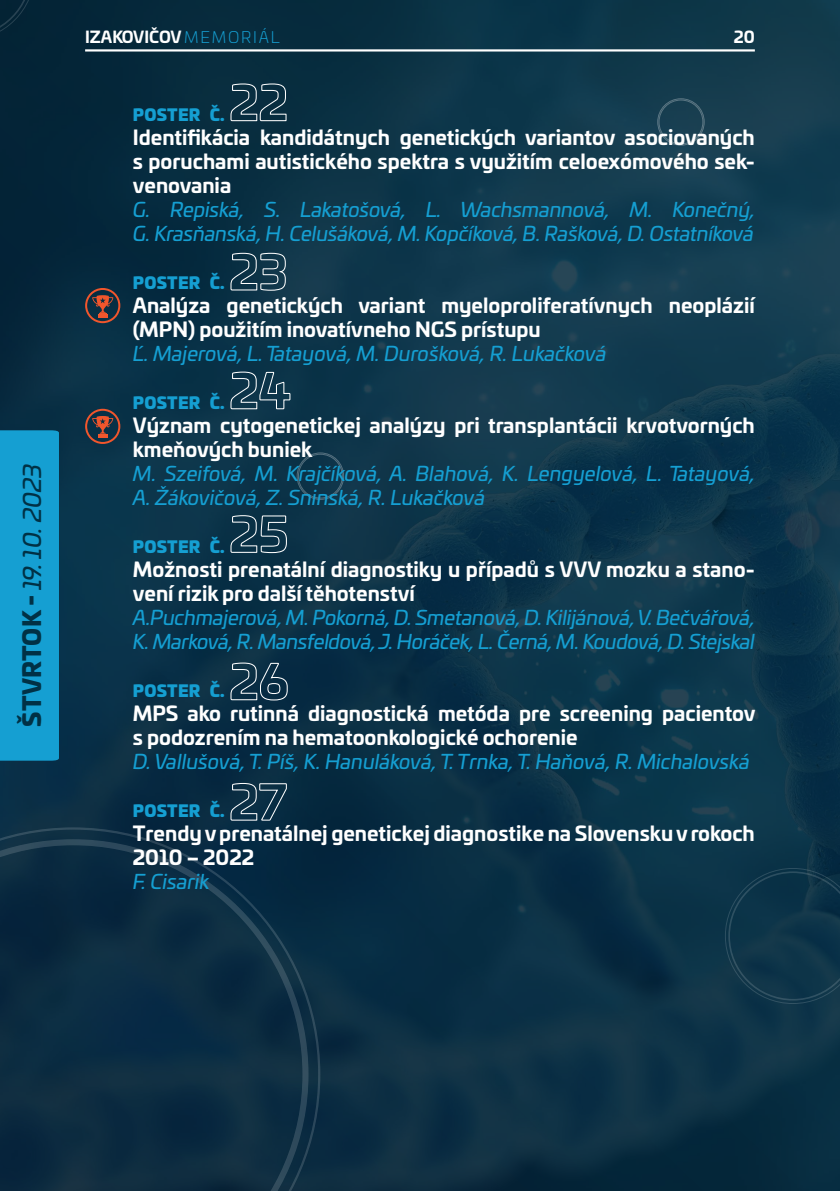
<style>
.page{position:relative;width:840px;height:1191px;background:#fff}
.page>*{position:absolute;margin:0;border:0;box-sizing:border-box;transform-origin:0 0}
.t1{font:italic 24px "Univia Pro";letter-spacing:-.01em;color:#013145}
.t2{font:700 20px/24px "Univia Pro";color:#fff}
.t3{font:italic 20px/24px "Univia Pro";letter-spacing:-.01em;color:#159fd2}
.t4{font:900 16px "Univia Pro";letter-spacing:.02em;color:#159fd2}
.t5{font:700 16px "Univia Pro";color:#fff}
.s1{font-weight:900;font-style:normal}
.s2{font-weight:300;color:#159fd2}
</style>
<div class="page">
<img style="left:0;top:0;width:839px;height:1191px">
<svg style="left:0;top:827px;width:320px;height:364px;background:#0c2c41"></svg>
<svg style="left:724px;top:868px;width:115px;height:135px;background:#0e3549"></svg>
<svg style="left:0;top:0;width:35px;height:40px"></svg>
<div style="left:658px;top:100px;width:44px;height:44px;border:1px solid #fff;border-radius:50%"></div>
<div style="left:657px;top:99px;width:47px;height:46px;border:1px solid #fff;border-radius:50%"></div>
<div style="left:298px;top:454px;width:44px;height:44px;border:1px solid #fff;border-radius:50%"></div>
<div style="left:297px;top:453px;width:46px;height:46px;border:1px solid #fff;border-radius:50%"></div>
<svg style="left:230px;top:83px;width:57px;height:39px;background:#2d4c5c"></svg>
<svg style="left:230px;top:371px;width:61px;height:39px;background:#2c4f62"></svg>
<svg style="left:230px;top:252px;width:56px;height:39px;background:#325364"></svg>
<svg style="left:230px;top:490px;width:57px;height:63px;background:#214458"></svg>
<svg style="left:230px;top:662px;width:58px;height:39px;background:#2c4b5e"></svg>
<svg style="left:230px;top:782px;width:57px;height:39px;background:#2a4a5d"></svg>
<div style="left:0;top:430px;width:59px;height:330px;background:#159fd2"></div>
<svg style="left:92px;top:295px;width:21px;height:22px"></svg>
<div style="left:85px;top:288px;width:35px;height:35px;border:2px solid #f1562c;border-radius:50%"></div>
<svg style="left:92px;top:416px;width:21px;height:22px"></svg>
<div style="left:85px;top:409px;width:35px;height:35px;border:2px solid #f1562c;border-radius:50%"></div>
<hr style="left:85px;top:49px;width:669px;height:3px;background:#fff">
<p class="t1" style="left:14px;top:727px;width:265px;rotate:-90deg"><span class="s1">ŠTVRTOK -</span> 19. 10. 2023</p>
<p class="t5" style="left:85px;top:24px;width:196px">IZAKOVIČOV <span class="s2">MEMORIÁL</span></p>
<p class="t5" style="left:733px;top:24px;width:22px">20</p>
<p class="t4" style="left:133px;top:101px;width:93px">POSTER Č.</p>
<p class="t2" style="left:133px;top:124px;width:623px;text-align:justify">Identifikácia kandidátnych genetických variantov asociovaných s poruchami autistického spektra s využitím celoexómového sek&shy;venovania</p>
<p class="t3" style="left:133px;top:197px;width:623px">G. Repiská, S. Lakatošová, L. Wachsmannová, M. Konečný,<br>G. Krasňanská, H. Celušáková, M. Kopčíková, B. Rašková, D. Ostatníková</p>
<p class="t4" style="left:133px;top:269px;width:93px">POSTER Č.</p>
<p class="t2" style="left:133px;top:292px;width:623px">Analýza genetických variant myeloproliferatívnych neoplázií (MPN) použitím inovatívneho NGS prístupu</p>
<p class="t3" style="left:133px;top:341px;width:475px">Ľ. Majerová, L. Tatayová, M. Durošková, R. Lukačková</p>
<p class="t4" style="left:133px;top:389px;width:93px">POSTER Č.</p>
<p class="t2" style="left:133px;top:412px;width:623px">Význam cytogenetickej analýzy pri transplantácii krvotvorných kmeňových buniek</p>
<p class="t3" style="left:133px;top:461px;width:623px">M. Szeifová, M. Krajčíková, A. Blahová, K. Lengyelová, L. Tatayová,<br>A. Žákovičová, Z. Sninská, R. Lukačková</p>
<p class="t4" style="left:133px;top:533px;width:93px">POSTER Č.</p>
<p class="t2" style="left:133px;top:556px;width:623px">Možnosti prenatální diagnostiky u případů s VVV mozku a stano&shy;vení rizik pro další těhotenství</p>
<p class="t3" style="left:133px;top:605px;width:623px">A.Puchmajerová, M. Pokorná, D. Smetanová, D. Kilijánová, V. Bečvářová,<br>K. Marková, R. Mansfeldová, J. Horáček, L. Černá, M. Koudová, D. Stejskal</p>
<p class="t4" style="left:133px;top:677px;width:93px">POSTER Č.</p>
<p class="t2" style="left:133px;top:700px;width:624px">MPS ako rutinná diagnostická metóda pre screening pacientov s podozrením na hematoonkologické ochorenie</p>
<p class="t3" style="left:133px;top:749px;width:618px">D. Vallušová, T. Píš, K. Hanuláková, T. Trnka, T. Haňová, R. Michalovská</p>
<p class="t4" style="left:133px;top:797px;width:93px">POSTER Č.</p>
<p class="t2" style="left:133px;top:820px;width:623px">Trendy v prenatálnej genetickej diagnostike na Slovensku v rokoch<br>2010 – 2022</p>
<p class="t3" style="left:133px;top:869px;width:78px">F. Cisarik</p>
</div>
